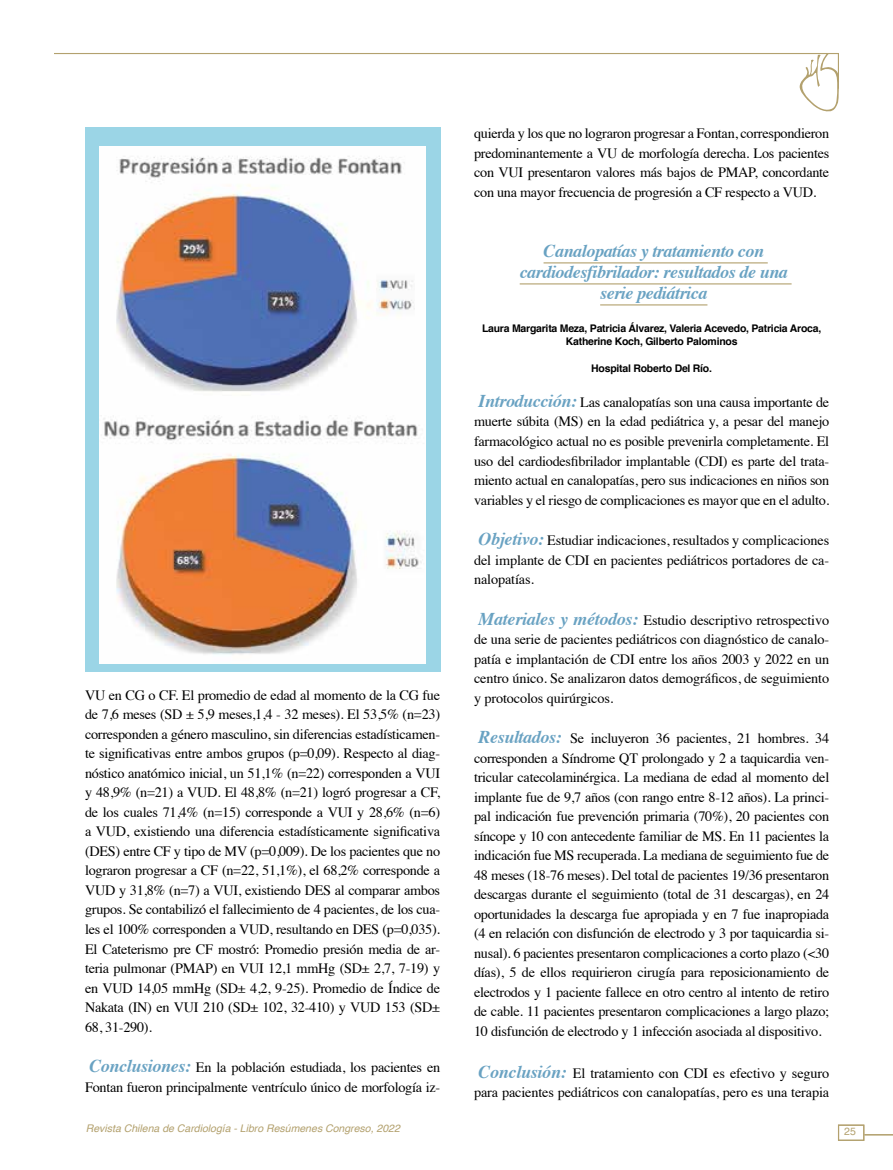
<style>
.page{position:relative;width:893px;height:1170px;background:#fff}
.page>*{position:absolute;margin:0;border:0;box-sizing:border-box;transform-origin:0 0}
.t1{font:italic 700 18px/21px "Times";letter-spacing:-.025em;color:#69a2c2;text-align:center}
.t2{font:14.25px/19.5px "Times";letter-spacing:-.02em;color:#000;text-align:justify}
.t3{font:700 10.5px/13.5px "Helvetica";letter-spacing:-.025em;color:#000;text-align:center}
.t4{font:italic 10.5px "Helvetica";color:#b3a16e}
.t5{font:10.5px "Helvetica";color:#b3a16e}
.s1{font-weight:700;font-style:italic;font-size:18px;color:#69a2c2}
</style>
<div class="page">
<svg style="left:54px;top:53px;width:785px;height:59px"></svg>
<svg style="left:864px;top:1134px;width:29px;height:1px"></svg>
<div style="left:838px;top:1124px;width:26px;height:16px;border:1px solid #b3a16e"></div>
<div style="left:85px;top:127px;width:355px;height:545px;background:#9bd5e6"></div>
<img style="left:99px;top:147px;width:327px;height:516px">
<hr style="left:544px;top:262px;width:224px;height:1px;background:#b3a16e">
<hr style="left:520px;top:283px;width:272px;height:1px;background:#b3a16e">
<hr style="left:600px;top:304px;width:107px;height:1px;background:#b3a16e">
<p class="t2" style="left:85px;top:684px;width:357px">VU en CG o CF. El promedio de edad al momento de la CG fue de 7,6 meses (SD ± 5,9 meses,1,4 - 32 meses). El 53,5% (n=23) corresponden a género masculino, sin diferencias estadísticamen&shy;te significativas entre ambos grupos (p=0,09). Respecto al diag&shy;nóstico anatómico inicial, un 51,1% (n=22) corresponden a VUI y 48,9% (n=21) a VUD. El 48,8% (n=21) logró progresar a CF, de los cuales 71,4% (n=15) corresponde a VUI y 28,6% (n=6) a VUD, existiendo una diferencia estadísticamente significativa (DES) entre CF y tipo de MV (p=0,009). De los pacientes que no lograron progresar a CF (n=22, 51,1%), el 68,2% corresponde a VUD y 31,8% (n=7) a VUI, existiendo DES al comparar ambos grupos. Se contabilizó el fallecimiento de 4 pacientes, de los cua&shy;les el 100% corresponden a VUD, resultando en DES (p=0,035).<br>El Cateterismo pre CF mostró: Promedio presión media de ar&shy;teria pulmonar (PMAP) en VUI 12,1 mmHg (SD± 2,7, 7-19) y en VUD 14,05 mmHg (SD± 4,2, 9-25). Promedio de Índice de Nakata (IN) en VUI 210 (SD± 102, 32-410) y VUD 153 (SD± 68, 31-290).</p>
<p class="t2" style="left:85px;top:1056px;width:357px;text-align:center"><span class="s1">Conclusiones:</span> En la población estudiada, los pacientes en<br>Fontan fueron principalmente ventrículo único de morfología iz-</p>
<p class="t2" style="left:474px;top:122px;width:357px">quierda y los que no lograron progresar a Fontan, correspondieron predominantemente a VU de morfología derecha. Los pacientes con VUI presentaron valores más bajos de PMAP, concordante con una mayor frecuencia de progresión a CF respecto a VUD.</p>
<p class="t1" style="left:520px;top:239px;width:270px">Canalopatías y tratamiento con cardiodesfibrilador: resultados de una serie pediátrica</p>
<p class="t3" style="left:482px;top:321px;width:341px">Laura Margarita Meza, Patricia Álvarez, Valeria Acevedo, Patricia Aroca,<br>Katherine Koch, Gilberto Palominos</p>
<p class="t3" style="left:591px;top:362px;width:122px">Hospital Roberto Del Río.</p>
<p class="t2" style="left:474px;top:391px;width:357px;text-align:center"><span class="s1">Introducción:</span> Las canalopatías son una causa importante de muerte súbita (MS) en la edad pediátrica y, a pesar del manejo farmacológico actual no es posible prevenirla completamente. El uso del cardiodesfibrilador implantable (CDI) es parte del trata&shy;miento actual en canalopatías, pero sus indicaciones en niños son variables y el riesgo de complicaciones es mayor que en el adulto.</p>
<p class="t2" style="left:474px;top:529px;width:357px;text-indent:4px"><span class="s1">Objetivo:</span> Estudiar indicaciones, resultados y complicaciones del implante de CDI en pacientes pediátricos portadores de ca&shy;nalopatías.</p>
<p class="t2" style="left:474px;top:608px;width:357px;text-indent:4px"><span class="s1">Materiales y métodos:</span> Estudio descriptivo retrospectivo de una serie de pacientes pediátricos con diagnóstico de canalo&shy;patía e implantación de CDI entre los años 2003 y 2022 en un centro único. Se analizaron datos demográficos, de seguimiento y protocolos quirúrgicos.</p>
<p class="t2" style="left:474px;top:727px;width:357px;text-align:center"><span class="s1">Resultados:</span> Se incluyeron 36 pacientes, 21 hombres. 34 corresponden a Síndrome QT prolongado y 2 a taquicardia ven&shy;tricular catecolaminérgica. La mediana de edad al momento del implante fue de 9,7 años (con rango entre 8-12 años). La princi&shy;pal indicación fue prevención primaria (70%), 20 pacientes con síncope y 10 con antecedente familiar de MS. En 11 pacientes la indicación fue MS recuperada. La mediana de seguimiento fue de 48 meses (18-76 meses). Del total de pacientes 19/36 presentaron descargas durante el seguimiento (total de 31 descargas), en 24 oportunidades la descarga fue apropiada y en 7 fue inapropiada (4 en relación con disfunción de electrodo y 3 por taquicardia si&shy;nusal). 6 pacientes presentaron complicaciones a corto plazo (&lt;30 días), 5 de ellos requirieron cirugía para reposicionamiento de electrodos y 1 paciente fallece en otro centro al intento de retiro de cable. 11 pacientes presentaron complicaciones a largo plazo; 10 disfunción de electrodo y 1 infección asociada al dispositivo.</p>
<p class="t2" style="left:474px;top:1061px;width:357px;text-align:center"><span class="s1">Conclusión:</span> El tratamiento con CDI es efectivo y seguro para pacientes pediátricos con canalopatías, pero es una terapia</p>
<p class="t4" style="left:86px;top:1120px;width:315px">Revista Chilena de Cardiología - Libro Resúmenes Congreso, 2022</p>
<p class="t5" style="left:844px;top:1123px;width:13px">25</p>
</div>
